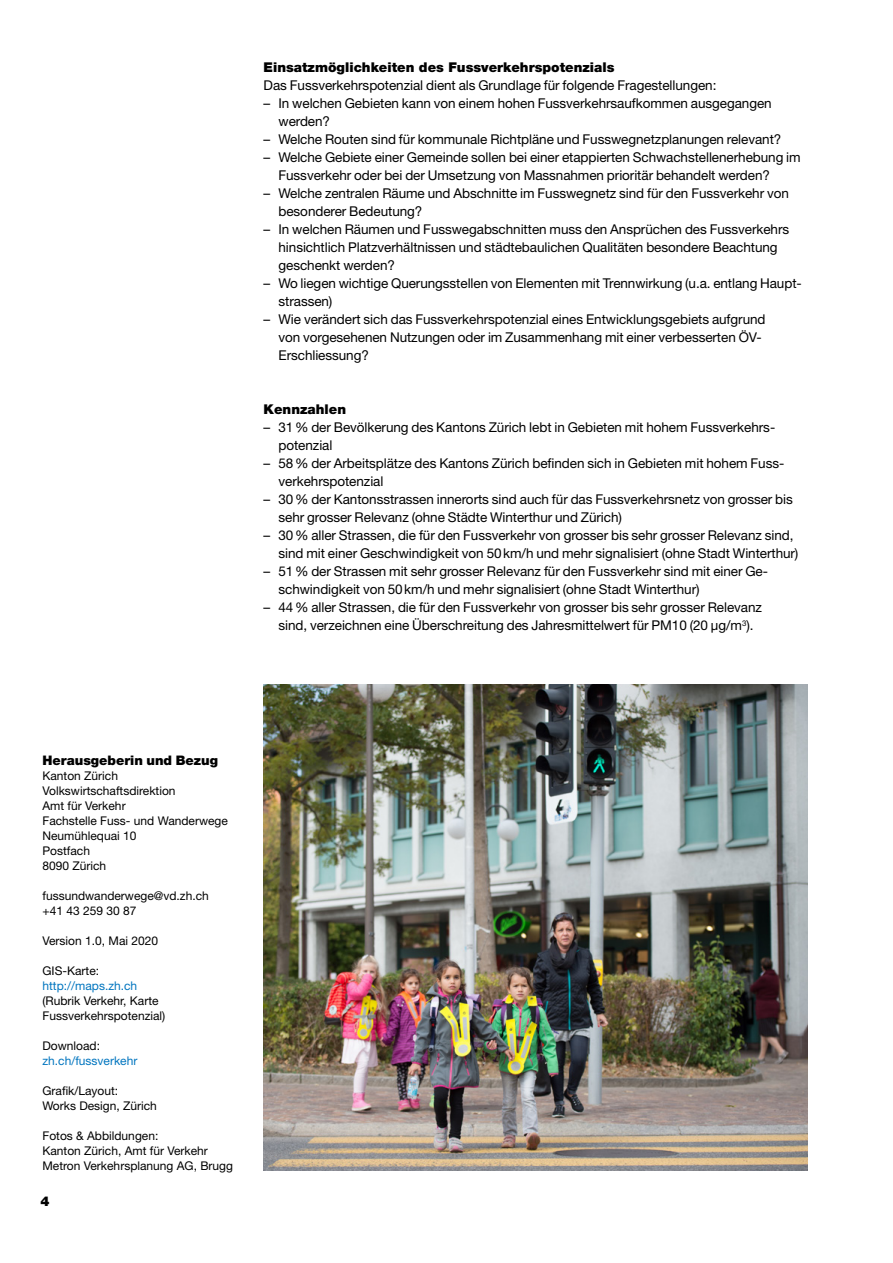
<style>
.page{position:relative;width:893px;height:1263px;background:#fff}
.page>*{position:absolute;margin:0;border:0;box-sizing:border-box;transform-origin:0 0}
.t1{font:13.5px/18px "Helvetica Neue LT Std";letter-spacing:-.005em;color:#000}
.t2{font:900 13.5px "Helvetica Neue LT Std";color:#000}
.t3{font:900 13.2px "Helvetica Neue LT Std";color:#000}
.t4{font:12px/15px "Helvetica Neue LT Std";color:#000}
.t5{font:12px "Helvetica Neue LT Std";color:#0075bf}
</style>
<div class="page">
<img style="left:264px;top:684px;width:544px;height:486px">
<p class="t2" style="left:264px;top:59px;width:352px">Einsatzmöglichkeiten des Fussverkehrspotenzials</p>
<p class="t1" style="left:264px;top:76px;width:454px">Das Fussverkehrspotenzial dient als Grundlage für folgende Fragestellungen:</p>
<p class="t1" style="left:278px;top:94px;width:495px;text-indent:-15px">– In welchen Gebieten kann von einem hohen Fussverkehrsaufkommen ausgegangen werden?</p>
<p class="t1" style="left:264px;top:130px;width:519px">– Welche Routen sind für kommunale Richtpläne und Fusswegnetzplanungen relevant?</p>
<p class="t1" style="left:278px;top:148px;width:524px;text-indent:-15px">– Welche Gebiete einer Gemeinde sollen bei einer etappierten Schwachstellenerhebung im<br>Fussverkehr oder bei der Umsetzung von Massnahmen prioritär behandelt werden?</p>
<p class="t1" style="left:278px;top:184px;width:512px;text-indent:-15px">– Welche zentralen Räume und Abschnitte im Fusswegnetz sind für den Fussverkehr von besonderer Bedeutung?</p>
<p class="t1" style="left:278px;top:220px;width:512px;text-indent:-15px">– In welchen Räumen und Fusswegabschnitten muss den Ansprüchen des Fussverkehrs hinsichtlich Platzverhältnissen und städtebaulichen Qualitäten besondere Beachtung geschenkt werden?</p>
<p class="t1" style="left:278px;top:274px;width:525px;text-indent:-15px">– Wo liegen wichtige Querungsstellen von Elementen mit Trennwirkung (u.a. entlang Haupt&shy;strassen)</p>
<p class="t1" style="left:278px;top:310px;width:488px;text-indent:-15px">– Wie verändert sich das Fussverkehrspotenzial eines Entwicklungsgebiets aufgrund von vorgesehenen Nutzungen oder im Zusammenhang mit einer verbesserten ÖV-<br>Erschliessung?</p>
<p class="t2" style="left:264px;top:401px;width:84px">Kennzahlen</p>
<p class="t1" style="left:278px;top:418px;width:497px;text-indent:-15px">– 31% der Bevölkerung des Kantons Zürich lebt in Gebieten mit hohem Fussverkehrs&shy;potenzial</p>
<p class="t1" style="left:278px;top:454px;width:506px;text-indent:-15px">– 58% der Arbeitsplätze des Kantons Zürich befinden sich in Gebieten mit hohem Fuss&shy;verkehrspotenzial</p>
<p class="t1" style="left:278px;top:490px;width:516px;text-indent:-15px">– 30% der Kantonsstrassen innerorts sind auch für das Fussverkehrsnetz von grosser bis sehr grosser Relevanz (ohne Städte Winterthur und Zürich)</p>
<p class="t1" style="left:278px;top:526px;width:521px;text-indent:-15px">– 30% aller Strassen, die für den Fussverkehr von grosser bis sehr grosser Relevanz sind, sind mit einer Geschwindigkeit von 50km/h und mehr signalisiert (ohne Stadt Winterthur)</p>
<p class="t1" style="left:278px;top:562px;width:491px;text-indent:-15px">– 51% der Strassen mit sehr grosser Relevanz für den Fussverkehr sind mit einer Ge&shy;schwindigkeit von 50km/h und mehr signalisiert (ohne Stadt Winterthur)</p>
<p class="t1" style="left:264px;top:598px;width:500px;text-align:center">– 44% aller Strassen, die für den Fussverkehr von grosser bis sehr grosser Relevanz sind, verzeichnen eine Überschreitung des Jahresmittelwert für PM10 (20 µg/m<sup>3</sup>).</p>
<p class="t3" style="left:43px;top:752px;width:177px">Herausgeberin und Bezug</p>
<p class="t4" style="left:43px;top:768px;width:187px">Kanton Zürich<br>Volkswirtschaftsdirektion<br>Amt für Verkehr<br>Fachstelle Fuss- und Wanderwege<br>Neumühlequai 10<br>Postfach<br>8090 Zürich</p>
<p class="t4" style="left:43px;top:888px;width:168px">fussundwanderwege@vd.zh.ch +41 43 259 30 87</p>
<p class="t4" style="left:43px;top:933px;width:117px">Version 1.0, Mai 2020</p>
<p class="t4" style="left:43px;top:963px;width:58px">GIS-Karte:</p>
<p class="t5" style="left:43px;top:979px;width:96px">http://maps.zh.ch</p>
<p class="t4" style="left:43px;top:993px;width:124px">(Rubrik Verkehr, Karte<br>Fussverkehrspotenzial)</p>
<p class="t4" style="left:43px;top:1038px;width:59px">Download:</p>
<p class="t5" style="left:43px;top:1054px;width:96px">zh.ch/fussverkehr</p>
<p class="t4" style="left:43px;top:1083px;width:116px">Grafik/Layout:<br>Works Design, Zürich</p>
<p class="t4" style="left:43px;top:1128px;width:192px">Fotos &amp; Abbildungen:<br>Kanton Zürich, Amt für Verkehr<br>Metron Verkehrsplanung AG, Brugg</p>
<p class="t2" style="left:40px;top:1193px;width:11px">4</p>
</div>
